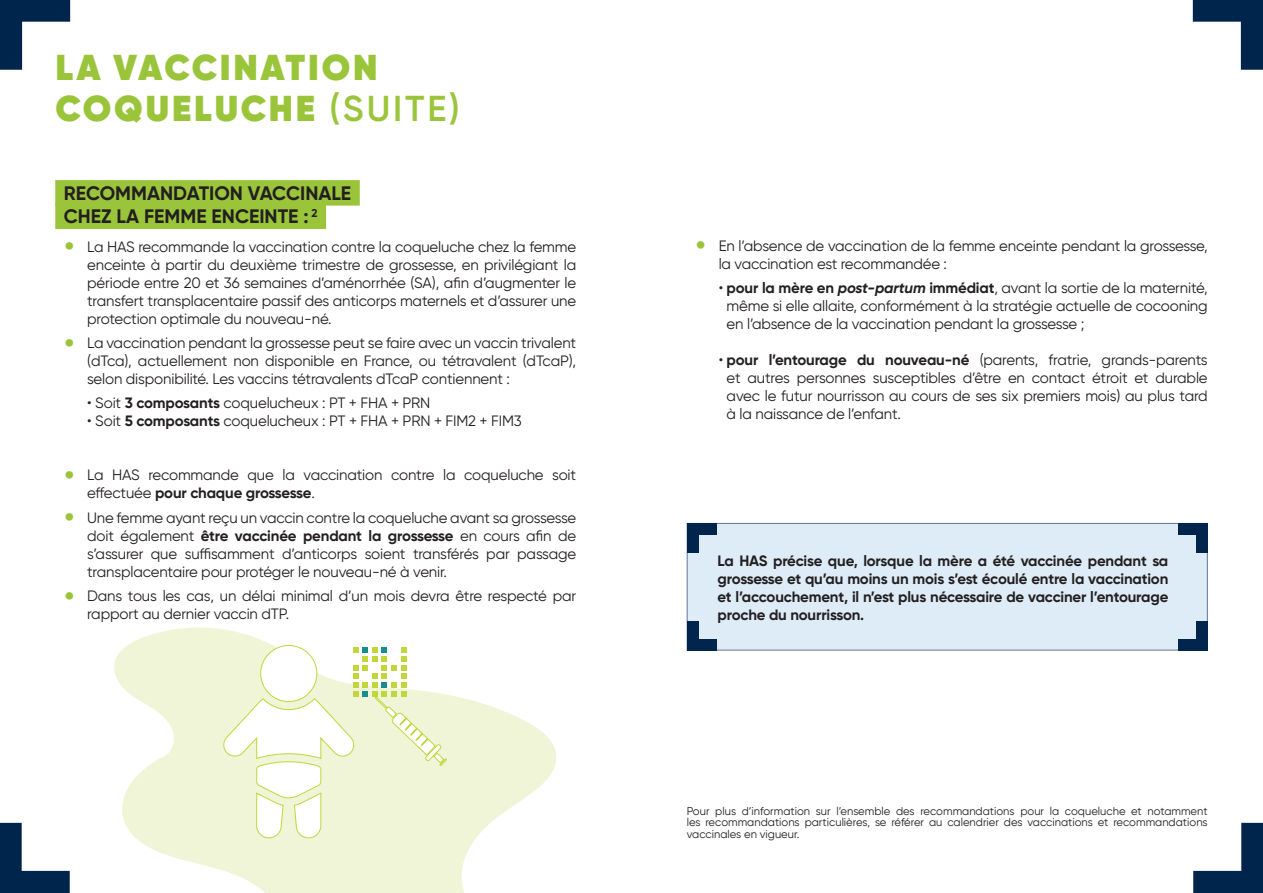
<style>
.page{position:relative;width:1263px;height:893px;background:#fff}
.page>*{position:absolute;margin:0;border:0;box-sizing:border-box;transform-origin:0 0}
._1_TITRE_VERT_CAP{font:800 36px/40.5px "Gilroy";letter-spacing:.08em;color:#9ac53b}
._2_SS-TITRE_BANDEAU{font:700 19.5px "Gilroy";color:#231f20}
.COURANT_PUPUCE_NOIRE{font:15px/18px "Gilroy";letter-spacing:-.01em;color:#231f20;text-align:justify}
.t1{font:700 15px/18px "Gilroy";letter-spacing:-.01em;color:#231f20;text-align:justify}
.REF_NOIR{font:11.25px/11.2px "Gilroy";color:#231f20;text-align:justify}
.s1{font-weight:600}
.s2{font-size:37.5px;color:#9ac53b}
.s3{font-weight:700}
.s4{font-weight:700;font-style:italic}
</style>
<div class="page">
<svg style="left:114px;top:627px;width:443px;height:266px;fill:#f0f5d8"></svg>
<svg style="left:223px;top:647px;width:225px;height:192px"></svg>
<svg style="left:0;top:823px;width:70px;height:70px"></svg>
<svg style="left:1193px;top:823px;width:70px;height:70px"></svg>
<svg style="left:0;top:0;width:70px;height:70px"></svg>
<svg style="left:1193px;top:0;width:70px;height:70px"></svg>
<div style="left:687px;top:523px;width:521px;height:127px;background:#deecf8;border:1px solid #657391"></div>
<div style="left:55px;top:180px;width:305px;height:26px;background:#9ac53b"></div>
<div style="left:55px;top:203px;width:271px;height:26px;background:#9ac53b"></div>
<div style="left:1196px;top:621px;width:12px;height:29px;background:#00254c"></div>
<div style="left:1178px;top:639px;width:30px;height:11px;background:#00254c"></div>
<div style="left:687px;top:621px;width:11px;height:29px;background:#00254c"></div>
<div style="left:687px;top:639px;width:29px;height:11px;background:#00254c"></div>
<div style="left:1178px;top:523px;width:30px;height:11px;background:#00254c"></div>
<div style="left:1196px;top:523px;width:12px;height:30px;background:#00254c"></div>
<div style="left:687px;top:523px;width:29px;height:11px;background:#00254c"></div>
<div style="left:687px;top:523px;width:11px;height:30px;background:#00254c"></div>
<p class="_1_TITRE_VERT_CAP" style="left:55px;top:48px;width:406px">LA VACCINATION<br>COQUELUCHE <span class="s1">(SUITE)</span></p>
<p class="_2_SS-TITRE_BANDEAU" style="left:64px;top:181px;width:289px">RECOMMANDATION VACCINALE</p>
<p class="_2_SS-TITRE_BANDEAU" style="left:64px;top:204px;width:255px">CHEZ LA FEMME ENCEINTE : <sup>2</sup></p>
<p class="COURANT_PUPUCE_NOIRE" style="left:87px;top:237px;width:490px;text-indent:-23px"><span class="s2">•</span> La HAS recommande la vaccination contre la coqueluche chez la femme enceinte à partir du deuxième trimestre de grossesse, en privilégiant la période entre 20 et 36 semaines d’aménorrhée (SA), afin d’augmenter le transfert transplacentaire passif des anticorps maternels et d’assurer une protection optimale du nouveau-né.</p>
<p class="COURANT_PUPUCE_NOIRE" style="left:87px;top:334px;width:490px;text-indent:-23px"><span class="s2">•</span> La vaccination pendant la grossesse peut se faire avec un vaccin trivalent (dTca), actuellement non disponible en France, ou tétravalent (dTcaP), selon disponibilité. Les vaccins tétravalents dTcaP contiennent :</p>
<p class="COURANT_PUPUCE_NOIRE" style="left:87px;top:394px;width:345px">• Soit <span class="s3">3 composants</span> coquelucheux : PT + FHA + PRN</p>
<p class="COURANT_PUPUCE_NOIRE" style="left:87px;top:412px;width:436px">• Soit <span class="s3">5 composants</span> coquelucheux : PT + FHA + PRN + FIM2 + FIM3</p>
<p class="COURANT_PUPUCE_NOIRE" style="left:87px;top:466px;width:490px;text-indent:-23px"><span class="s2">•</span> La HAS recommande que la vaccination contre la coqueluche soit effectuée <span class="s3">pour chaque grossesse</span>.</p>
<p class="COURANT_PUPUCE_NOIRE" style="left:87px;top:508px;width:490px;text-indent:-23px"><span class="s2">•</span> Une femme ayant reçu un vaccin contre la coqueluche avant sa grossesse doit également <span class="s3">être vaccinée pendant la grossesse</span> en cours afin de s’assurer que suffisamment d’anticorps soient transférés par passage transplacentaire pour protéger le nouveau-né à venir.</p>
<p class="COURANT_PUPUCE_NOIRE" style="left:87px;top:587px;width:490px;text-indent:-23px"><span class="s2">•</span> Dans tous les cas, un délai minimal d’un mois devra être respecté par rapport au dernier vaccin dTP.</p>
<p class="COURANT_PUPUCE_NOIRE" style="left:719px;top:236px;width:490px;text-indent:-23px"><span class="s2">•</span> En l’absence de vaccination de la femme enceinte pendant la grossesse, la vaccination est recommandée :</p>
<p class="COURANT_PUPUCE_NOIRE" style="left:727px;top:279px;width:483px;text-indent:-8px">• <span class="s3">pour la mère en</span> <span class="s4">post-partum</span> <span class="s3">immédiat</span>, avant la sortie de la maternité, même si elle allaite, conformément à la stratégie actuelle de cocooning en l’absence de la vaccination pendant la grossesse ;</p>
<p class="COURANT_PUPUCE_NOIRE" style="left:727px;top:351px;width:483px;text-indent:-8px">• <span class="s3">pour l’entourage du nouveau-né</span> (parents, fratrie, grands-parents et autres personnes susceptibles d’être en contact étroit et durable avec le futur nourrisson au cours de ses six premiers mois) au plus tard à la naissance de l’enfant.</p>
<p class="t1" style="left:718px;top:552px;width:452px">La HAS précise que, lorsque la mère a été vaccinée pendant sa grossesse et qu’au moins un mois s’est écoulé entre la vaccination et l’accouchement, il n’est plus nécessaire de vacciner l’entourage proche du nourrisson.</p>
<p class="REF_NOIR" style="left:687px;top:805px;width:522px">Pour plus d’information sur l’ensemble des recommandations pour la coqueluche et notamment les recommandations particulières, se référer au calendrier des vaccinations et recommandations vaccinales en vigueur.</p>
</div>
